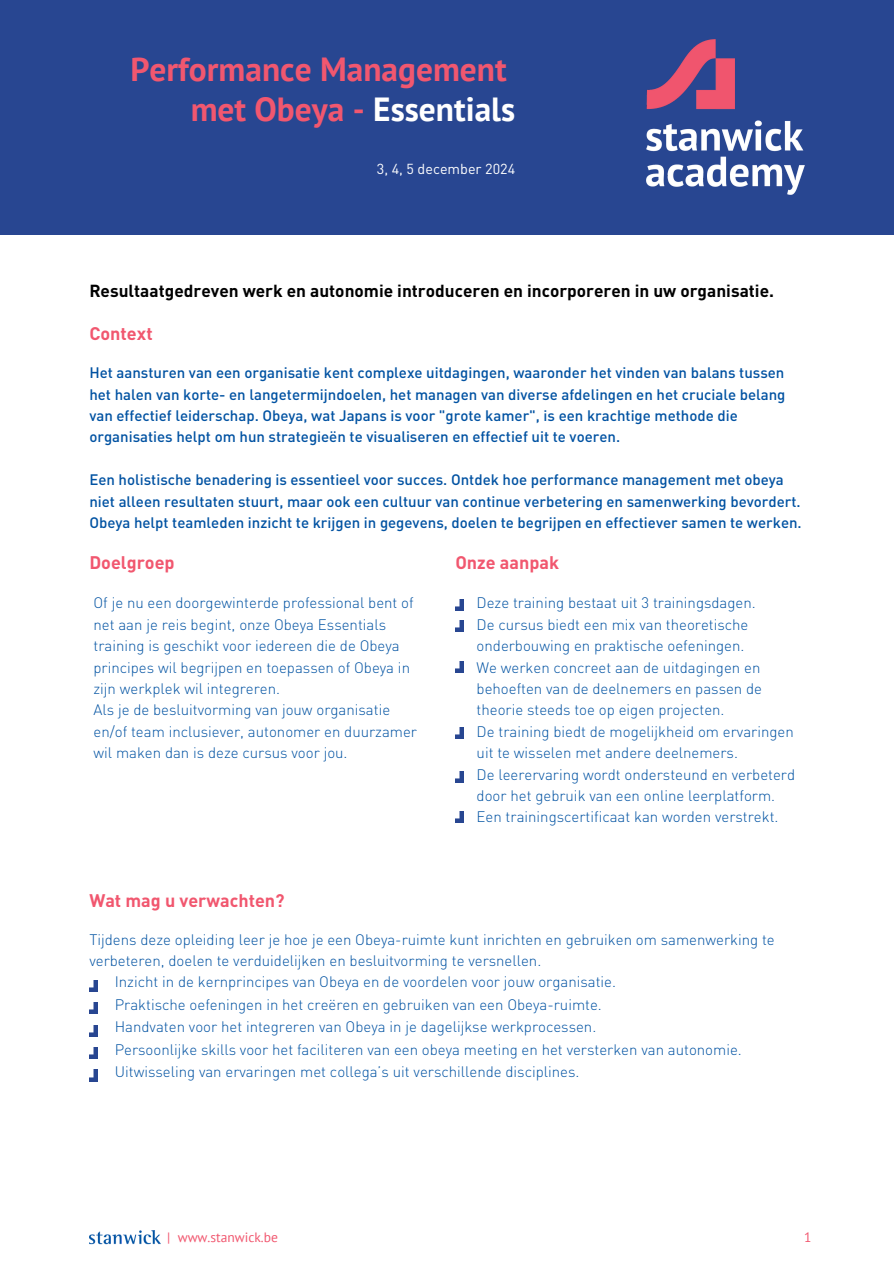
<style>
.page{position:relative;width:894px;height:1264px;background:#fff}
.page>*{position:absolute;margin:0;border:0;box-sizing:border-box;transform-origin:0 0}
.t1{font:700 33.3px/39.3px "PT Sans";color:#f1576f;text-align:right}
.t2{font:700 18px "DIN Pro";color:#f1576f}
.t3{font:700 17.25px "DIN Pro";color:#000}
.t4{font:300 15px/21.3px "DIN Pro";color:#0052a2}
.t5{font:500 15px/21.3px "DIN Pro";color:#0052a2}
.t6{font:14.4px "DIN Pro";color:#fff}
.t7{font:13.5px "PT Sans";color:#f1576f}
.s1{color:#fff}
</style>
<div class="page">
<img style="left:89px;top:1230px;width:71px;height:15px">
<div style="left:1px;top:0;width:892px;height:234px;background:#284691"></div>
<img style="left:646px;top:39px;width:157px;height:156px">
<svg style="left:455px;top:727px;width:8px;height:11px"></svg>
<svg style="left:455px;top:599px;width:8px;height:11px"></svg>
<svg style="left:455px;top:771px;width:8px;height:11px"></svg>
<svg style="left:455px;top:661px;width:8px;height:11px"></svg>
<svg style="left:455px;top:620px;width:8px;height:11px"></svg>
<svg style="left:89px;top:1069px;width:8px;height:12px"></svg>
<svg style="left:455px;top:811px;width:8px;height:11px"></svg>
<svg style="left:89px;top:980px;width:8px;height:11px"></svg>
<svg style="left:89px;top:1002px;width:8px;height:11px"></svg>
<svg style="left:89px;top:1025px;width:8px;height:11px"></svg>
<svg style="left:89px;top:1047px;width:8px;height:11px"></svg>
<h2 class="t1" style="left:130px;top:49px;width:386px">Performance Management met Obeya - <span class="s1">Essentials</span></h2>
<p class="t6" style="left:377px;top:159px;width:140px">3, 4, 5 december 2024</p>
<p class="t3" style="left:89px;top:279px;width:686px">Resultaatgedreven werk en autonomie introduceren en incorporeren in uw organisatie.</p>
<h2 class="t2" style="left:89px;top:321px;width:65px">Context</h2>
<h2 class="t5" style="left:89px;top:361px;width:697px">Het aansturen van een organisatie kent complexe uitdagingen, waaronder het vinden van balans tussen het halen van korte- en langetermijndoelen, het managen van diverse afdelingen en het cruciale belang van effectief leiderschap. Obeya, wat Japans is voor "grote kamer", is een krachtige methode die organisaties helpt om hun strategieën te visualiseren en effectief uit te voeren.</h2>
<h4 class="t5" style="left:89px;top:468px;width:713px">Een holistische benadering is essentieel voor succes. Ontdek hoe performance management met obeya niet alleen resultaten stuurt, maar ook een cultuur van continue verbetering en samenwerking bevordert.<br>Obeya helpt teamleden inzicht te krijgen in gegevens, doelen te begrijpen en effectiever samen te werken.</h4>
<p class="t2" style="left:89px;top:549px;width:87px">Doelgroep</p>
<p class="t4" style="left:93px;top:592px;width:325px">Of je nu een doorgewinterde professional bent of net aan je reis begint, onze Obeya Essentials training is geschikt voor iedereen die de Obeya principes wil begrijpen en toepassen of Obeya in zijn werkplek wil integreren.<br>Als je de besluitvorming van jouw organisatie en/of team inclusiever, autonomer en duurzamer wil maken dan is deze cursus voor jou.</p>
<h2 class="t2" style="left:89px;top:888px;width:197px">Wat mag u verwachten?</h2>
<h4 class="t2" style="left:455px;top:549px;width:105px">Onze aanpak</h4>
<p class="t4" style="left:476px;top:592px;width:320px">Deze training bestaat uit 3 trainingsdagen.<br>De cursus biedt een mix van theoretische onderbouwing en praktische oefeningen.<br>We werken concreet aan de uitdagingen en behoeften van de deelnemers en passen de theorie steeds toe op eigen projecten.<br>De training biedt de mogelijkheid om ervaringen uit te wisselen met andere deelnemers.<br>De leerervaring wordt ondersteund en verbeterd door het gebruik van een online leerplatform.<br>Een trainingscertificaat kan worden verstrekt.</p>
<h4 class="t4" style="left:89px;top:927px;width:686px">Tijdens deze opleiding leer je hoe je een Obeya-ruimte kunt inrichten en gebruiken om samenwerking te verbeteren, doelen te verduidelijken en besluitvorming te versnellen.</h4>
<p class="t4" style="left:115px;top:970px;width:628px;line-height:22.5px">Inzicht in de kernprincipes van Obeya en de voordelen voor jouw organisatie.<br>Praktische oefeningen in het creëren en gebruiken van een Obeya-ruimte.<br>Handvaten voor het integreren van Obeya in je dagelijkse werkprocessen.<br>Persoonlijke skills voor het faciliteren van een obeya meeting en het versterken van autonomie.<br>Uitwisseling van ervaringen met collega’s uit verschillende disciplines.</p>
<h2 class="t7" style="left:167px;top:1228px;width:112px">| www.stanwick.be</h2>
<h3 class="t7" style="left:804px;top:1228px;width:9px">1</h3>
</div>
